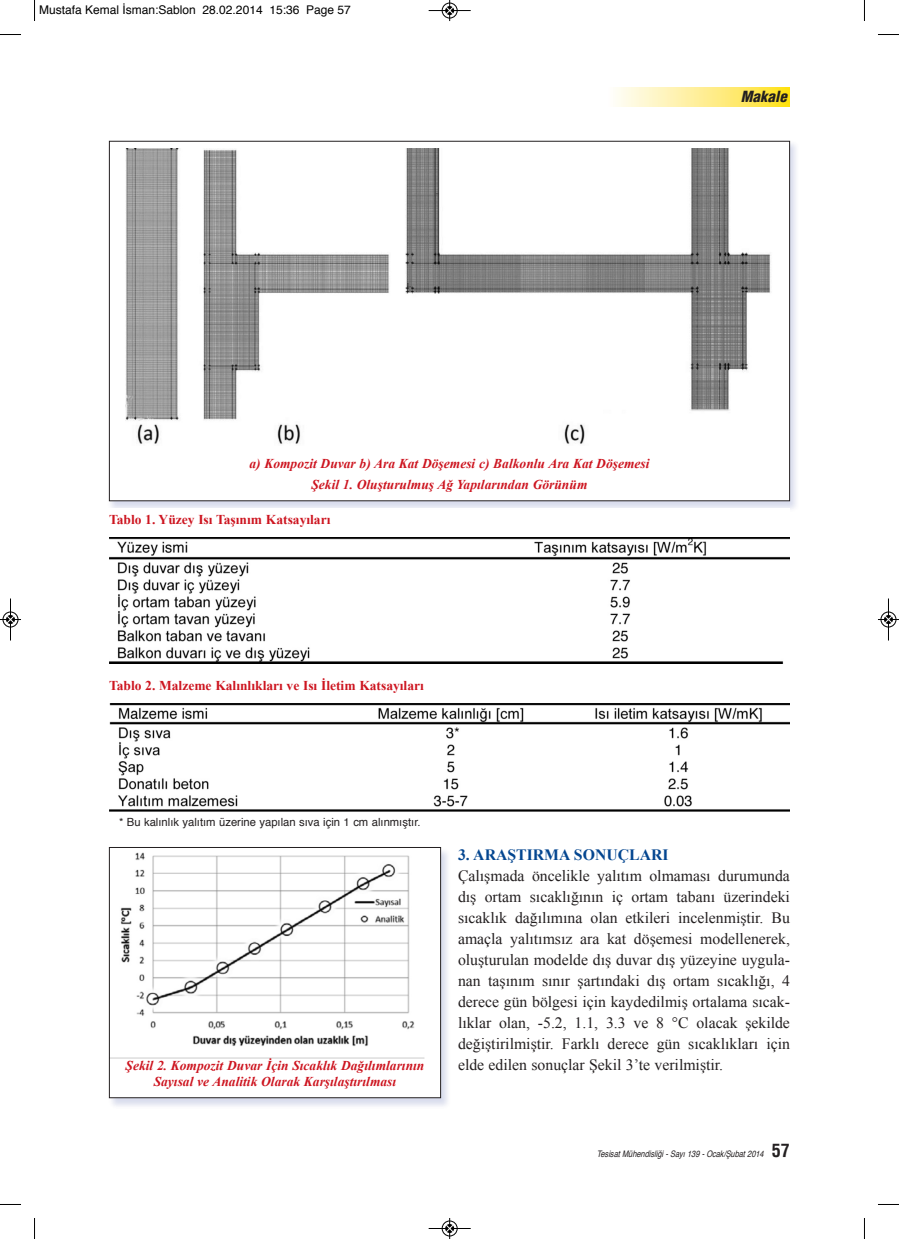
<style>
.page{position:relative;width:899px;height:1239px;background:#fff}
.page>*{position:absolute;margin:0;border:0;box-sizing:border-box;transform-origin:0 0}
.t1{font:15.75px/21px "Times New Roman";color:#231f20;text-align:justify}
.t2{font:700 15.75px "Times New Roman";color:#044690}
.t3{font:italic 900 condensed 15px "Helvetica";color:#231f20}
.t4{font:italic 700 13.5px/21px "Times New Roman";color:#cd1520;text-align:center}
.t5{font:700 13.5px "Times New Roman";color:#cd1520}
.t6{font:12px "Helvetica";color:#000}
.t7{font:11.25px "Helvetica";color:#231f20}
.t8{font:italic condensed 9px "Helvetica";color:#231f20}
.s1{font-weight:700;font-style:normal;font-size:18px}
</style>
<div class="page">
<svg style="left:616px;top:88px;width:173px;height:19px;background:#feee8e"></svg>
<img style="left:108px;top:140px;width:688px;height:369px">
<div style="left:109px;top:141px;width:680px;height:360px;background:#fff"></div>
<img style="left:125px;top:148px;width:646px;height:296px">
<img style="left:108px;top:847px;width:340px;height:259px">
<div style="left:109px;top:847px;width:331px;height:250px;background:#fff"></div>
<img style="left:111px;top:852px;width:313px;height:206px">
<div style="left:109px;top:847px;width:332px;height:250px;border:1px solid #231f20"></div>
<div style="left:109px;top:508px;width:680px;height:163px;background:#fff"></div>
<img style="left:109px;top:537px;width:680px;height:126px">
<img style="left:109px;top:703px;width:680px;height:109px">
<svg style="left:34px;top:0;width:1px;height:21px"></svg>
<svg style="left:0;top:34px;width:21px;height:1px"></svg>
<svg style="left:878px;top:34px;width:20px;height:1px"></svg>
<svg style="left:34px;top:1218px;width:1px;height:20px"></svg>
<svg style="left:0;top:1204px;width:21px;height:1px"></svg>
<svg style="left:878px;top:1204px;width:20px;height:1px"></svg>
<div style="left:441px;top:3px;width:16px;height:16px;border:1px solid #fff;border-radius:50%"></div>
<hr style="left:428px;top:10px;width:42px;height:1px;background:#000">
<div style="left:442px;top:3px;width:15px;height:15px;border:1px solid #000;border-radius:50%"></div>
<svg style="left:445px;top:0;width:8px;height:21px"></svg>
<div style="left:441px;top:1220px;width:16px;height:16px;border:1px solid #fff;border-radius:50%"></div>
<hr style="left:428px;top:1228px;width:42px;height:1px;background:#000">
<div style="left:442px;top:1220px;width:15px;height:15px;border:1px solid #000;border-radius:50%"></div>
<svg style="left:445px;top:1218px;width:8px;height:20px"></svg>
<hr style="left:10px;top:598px;width:1px;height:42px;background:#000">
<div style="left:3px;top:611px;width:15px;height:16px;border:1px solid #000;border-radius:50%"></div>
<svg style="left:0;top:615px;width:21px;height:8px"></svg>
<div style="left:880px;top:611px;width:16px;height:16px;border:1px solid #fff;border-radius:50%"></div>
<hr style="left:887px;top:598px;width:1px;height:42px;background:#000">
<div style="left:880px;top:611px;width:15px;height:16px;border:1px solid #000;border-radius:50%"></div>
<svg style="left:878px;top:615px;width:20px;height:8px"></svg>
<p class="t6" style="left:39px;top:4px;width:313px">Mustafa Kemal İsman:Sablon 28.02.2014 15:36 Page 57</p>
<p class="t3" style="left:740px;top:87px;width:51px">Makale</p>
<p class="t4" style="left:249px;top:453px;width:401px">a) Kompozit Duvar b) Ara Kat Döşemesi c) Balkonlu Ara Kat Döşemesi<br>Şekil 1. Oluşturulmuş Ağ Yapılarından Görünüm</p>
<p class="t5" style="left:109px;top:512px;width:223px">Tablo 1. Yüzey Isı Taşınım Katsayıları</p>
<p class="t5" style="left:109px;top:678px;width:316px">Tablo 2. Malzeme Kalınlıkları ve Isı İletim Katsayıları</p>
<p class="t7" style="left:119px;top:817px;width:303px">* Bu kalınlık yalıtım üzerine yapılan sıva için 1 cm alınmıştır.</p>
<p class="t4" style="left:125px;top:1057px;width:300px;line-height:16.2px">Şekil 2. Kompozit Duvar İçin Sıcaklık Dağılımlarının<br>Sayısal ve Analitik Olarak Karşılaştırılması</p>
<p class="t2" style="left:458px;top:846px;width:212px">3. ARAŞTIRMA SONUÇLARI</p>
<p class="t1" style="left:458px;top:865px;width:333px">Çalışmada öncelikle yalıtım olmaması durumunda dış ortam sıcaklığının iç ortam tabanı üzerindeki sıcaklık dağılımına olan etkileri incelenmiştir. Bu amaçla yalıtımsız ara kat döşemesi modellenerek, oluşturulan modelde dış duvar dış yüzeyine uygula&shy;nan taşınım sınır şartındaki dış ortam sıcaklığı, 4 derece gün bölgesi için kaydedilmiş ortalama sıcak&shy;lıklar olan, -5.2, 1.1, 3.3 ve 8 °C olacak şekilde değiştirilmiştir. Farklı derece gün sıcaklıkları için elde edilen sonuçlar Şekil 3’te verilmiştir.</p>
<p class="t8" style="left:596px;top:1149px;width:195px">Tesisat Mühendisliği - Sayı 139 - Ocak/Şubat 2014 <span class="s1">5 7</span></p>
</div>
